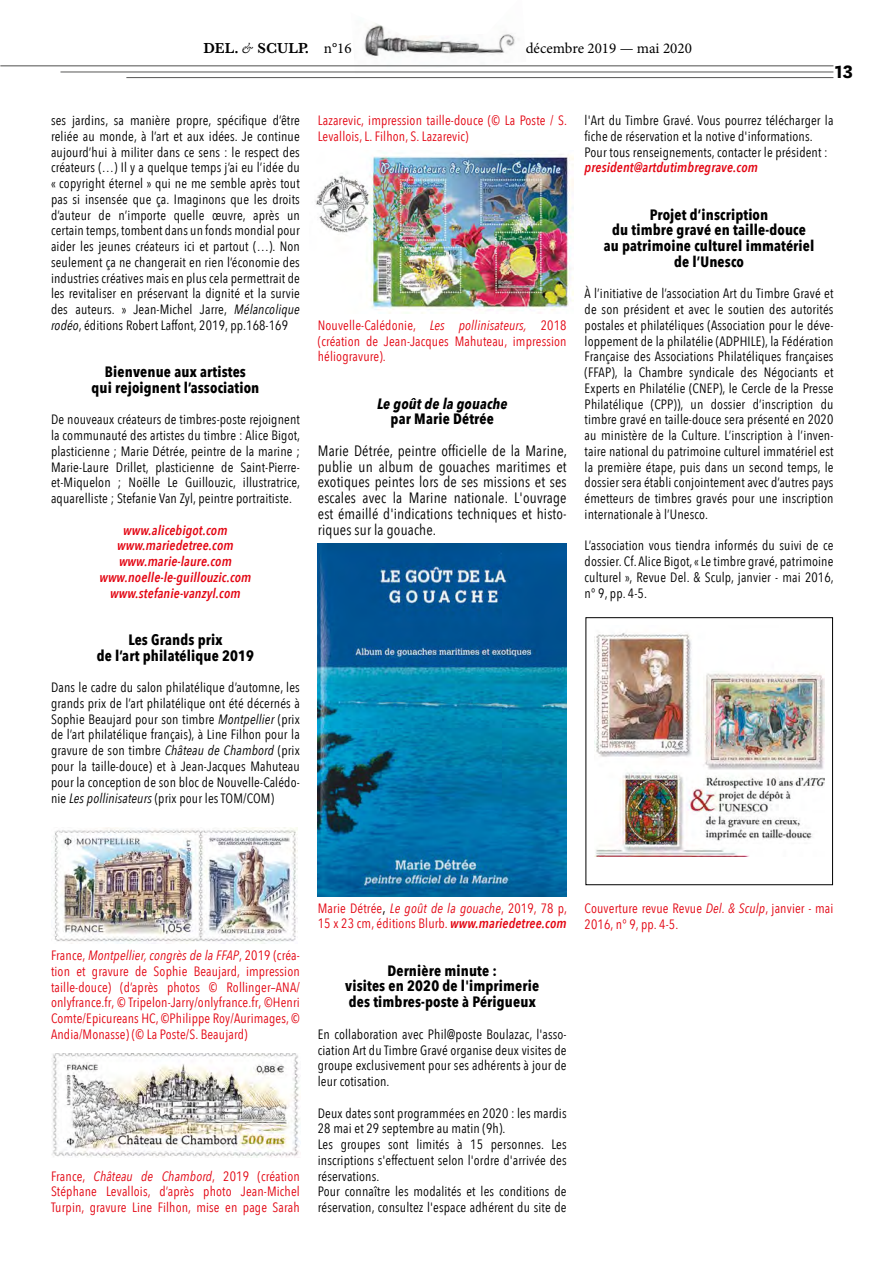
<style>
.page{position:relative;width:893px;height:1263px;background:#fff}
.page>*{position:absolute;margin:0;border:0;box-sizing:border-box;transform-origin:0 0}
.t1{font:700 21px "National";color:#000}
.t2{font:700 15px "Avenir Next Condensed";letter-spacing:.01em;color:#000}
.t3{font:15px/15.8px "Avenir Next Condensed";letter-spacing:.01em;color:#000;text-align:justify}
.t4{font:15px "Minion Pro";color:#000}
.t5{font:italic 700 15px "Avenir Next Condensed";letter-spacing:.01em;color:#000}
.t6{font:600 15px "Baskerville";color:#000}
.t7{font:13.5px/15.8px "Avenir Next Condensed";letter-spacing:.01em;color:#000;text-align:justify}
.t8{font:13.5px/15.8px "Avenir Next Condensed";letter-spacing:.01em;color:#e30613;text-align:justify}
.t9{font:italic 600 13.5px "Avenir Next Condensed";letter-spacing:.01em;color:#e30613}
.s1{font-family:"Adobe Garamond Pro";font-weight:400;font-style:italic;font-size:13.5px}
.s2{font-family:"Minion Pro";font-weight:400}
.s3{font-style:italic}
.s4{font-weight:600;font-style:italic;color:#e30613}
.s5{font-size:15px;color:#000}
.s6{font-weight:600;font-style:italic}
</style>
<div class="page">
<img style="left:350px;top:36px;width:176px;height:36px">
<svg style="left:366px;top:23px;width:146px;height:13px"></svg>
<hr style="left:0;top:65px;width:833px;height:1px;background:#575756">
<hr style="left:60px;top:72px;width:773px;height:1px;background:#575756">
<hr style="left:126px;top:77px;width:707px;height:1px;background:#575756">
<img style="left:51px;top:1053px;width:249px;height:105px">
<img style="left:51px;top:827px;width:247px;height:115px">
<img style="left:315px;top:153px;width:259px;height:161px">
<img style="left:318px;top:544px;width:249px;height:352px">
<img style="left:594px;top:633px;width:230px;height:223px">
<div style="left:585px;top:617px;width:248px;height:268px;border:1px solid #000"></div>
<p class="t6" style="left:203px;top:37px;width:150px">DEL. <span class="s1">&amp;</span> SCULP. <span class="s2">n°16</span></p>
<p class="t4" style="left:526px;top:38px;width:168px">décembre 2019 — mai 2020</p>
<p class="t1" style="left:835px;top:57px;width:19px">13</p>
<p class="t7" style="left:51px;top:112px;width:250px">ses jardins, sa manière propre, spécifique d’être reliée au monde, à l’art et aux idées. Je continue aujourd’hui à militer dans ce sens : le respect des créateurs (…) Il y a quelque temps j’ai eu l’idée du « copyright éternel » qui ne me semble après tout pas si insensée que ça. Imaginons que les droits d’auteur de n’importe quelle œuvre, après un certain temps, tombent dans un fonds mondial pour aider les jeunes créateurs ici et partout (…). Non seulement ça ne changerait en rien l’économie des industries créatives mais en plus cela permettrait de les revitaliser en préservant la dignité et la survie des auteurs. » Jean-Michel Jarre, <span class="s3">Mélancolique rodéo</span>, éditions Robert Laffont, 2019, pp.168-169</p>
<p class="t2" style="left:105px;top:363px;width:143px">Bienvenue aux artistes</p>
<p class="t2" style="left:91px;top:378px;width:169px">qui rejoignent l’association</p>
<p class="t7" style="left:51px;top:411px;width:251px">De nouveaux créateurs de timbres-poste rejoignent la communauté des artistes du timbre : Alice Bigot, plasticienne ; Marie Détrée, peintre de la marine ; Marie-Laure Drillet, plasticienne de Saint-Pierre&shy;et-Miquelon ; Noëlle Le Guillouzic, illustratrice, aquarelliste ; Stefanie Van Zyl, peintre portraitiste.</p>
<p class="t9" style="left:123px;top:522px;width:106px">www.alicebigot.com</p>
<p class="t9" style="left:117px;top:537px;width:118px">www.mariedetree.com</p>
<p class="t9" style="left:119px;top:553px;width:114px">www.marie-laure.com</p>
<p class="t9" style="left:99px;top:569px;width:153px">www.noelle-le-guillouzic.com</p>
<p class="t9" style="left:110px;top:585px;width:132px">www.stefanie-vanzyl.com</p>
<p class="t2" style="left:128px;top:630px;width:96px">Les Grands prix</p>
<p class="t2" style="left:97px;top:646px;width:159px">de l’art philatélique 2019</p>
<p class="t7" style="left:51px;top:679px;width:250px">Dans le cadre du salon philatélique d’automne, les grands prix de l’art philatélique ont été décernés à Sophie Beaujard pour son timbre <span class="s3">Montpellier</span> (prix de l’art philatélique français), à Line Filhon pour la gravure de son timbre <span class="s3">Château de Chambord</span> (prix pour la taille-douce) et à Jean-Jacques Mahuteau pour la conception de son bloc de Nouvelle-Calédo&shy;nie <span class="s3">Les pollinisateurs</span> (prix pour les TOM/COM)</p>
<p class="t8" style="left:318px;top:112px;width:251px">Lazarevic, impression taille-douce (© La Poste / S.<br>Levallois, L. Filhon, S. Lazarevic)</p>
<p class="t8" style="left:318px;top:317px;width:250px">Nouvelle-Calédonie, <span class="s3">Les pollinisateurs,</span> 2018 (création de Jean-Jacques Mahuteau, impression héliogravure).</p>
<p class="t5" style="left:377px;top:394px;width:132px">Le goût de la gouache</p>
<p class="t2" style="left:391px;top:410px;width:105px">par Marie Détrée</p>
<p class="t3" style="left:318px;top:442px;width:251px">Marie Détrée, peintre officielle de la Marine, publie un album de gouaches maritimes et exotiques peintes lors de ses missions et ses escales avec la Marine nationale. L'ouvrage est émaillé d'indications techniques et histo&shy;riques sur la gouache.</p>
<p class="t7" style="left:585px;top:112px;width:250px">l'Art du Timbre Gravé. Vous pourrez télécharger la fiche de réservation et la notive d'informations.</p>
<p class="t7" style="left:585px;top:143px;width:245px">Pour tous renseignements, contacter le président : <span class="s4">president@artdutimbregrave.com</span></p>
<p class="t2" style="left:650px;top:205px;width:120px">Projet d’inscription</p>
<p class="t2" style="left:612px;top:221px;width:195px">du timbre gravé en taille-douce</p>
<p class="t2" style="left:604px;top:237px;width:212px">au patrimoine culturel immatériel</p>
<p class="t2" style="left:674px;top:252px;width:71px">de l’Unesco</p>
<p class="t7" style="left:585px;top:285px;width:250px">À l’initiative de l’association Art du Timbre Gravé et de son président et avec le soutien des autorités postales et philatéliques (Association pour le déve&shy;loppement de la philatélie (ADPHILE), la Fédération Française des Associations Philatéliques françaises (FFAP), la Chambre syndicale des Négociants et Experts en Philatélie (CNEP), le Cercle de la Presse Philatélique (CPP)), un dossier d’inscription du timbre gravé en taille-douce sera présenté en 2020 au ministère de la Culture. L’inscription à l’inven&shy;taire national du patrimoine culturel immatériel est la première étape, puis dans un second temps, le dossier sera établi conjointement avec d’autres pays émetteurs de timbres gravés pour une inscription internationale à l’Unesco.</p>
<p class="t7" style="left:585px;top:537px;width:251px">L’association vous tiendra informés du suivi de ce dossier. Cf. Alice Bigot, « Le timbre gravé, patrimoine culturel », Revue Del. &amp; Sculp, janvier - mai 2016, n° 9, pp. 4-5.</p>
<p class="t8" style="left:51px;top:947px;width:250px">France, <span class="s3">Montpellier, congrès de la FFAP</span>, 2019 (créa&shy;tion et gravure de Sophie Beaujard, impression taille-douce) (d’après photos © Rollinger–ANA/ onlyfrance.fr, © Tripelon-Jarry/onlyfrance.fr, ©Henri Comte/Epicureans HC, ©Philippe Roy/Aurimages, © Andia/Monasse) (© La Poste/S. Beaujard)</p>
<p class="t8" style="left:51px;top:1167px;width:250px">France, <span class="s3">Château de Chambord</span>, 2019 (création Stéphane Levallois, d’après photo Jean-Michel Turpin, gravure Line Filhon, mise en page Sarah</p>
<p class="t8" style="left:318px;top:899px;width:251px">Marie Détrée<span class="s5">,</span> <span class="s3">Le goût de la gouache</span>, 2019, 78 p,<br>15 x 23 cm, éditions Blurb. <span class="s6">www.mariedetree.com</span></p>
<p class="t2" style="left:387px;top:961px;width:111px">Dernière minute :</p>
<p class="t2" style="left:345px;top:977px;width:195px">visites en 2020 de l'imprimerie</p>
<p class="t2" style="left:349px;top:993px;width:188px">des timbres-poste à Périgueux</p>
<p class="t7" style="left:318px;top:1025px;width:250px">En collaboration avec Phil@poste Boulazac, l'asso&shy;ciation Art du Timbre Gravé organise deux visites de groupe exclusivement pour ses adhérents à jour de leur cotisation.</p>
<p class="t7" style="left:318px;top:1104px;width:250px">Deux dates sont programmées en 2020 : les mardis<br>28 mai et 29 septembre au matin (9h).</p>
<p class="t7" style="left:318px;top:1136px;width:250px">Les groupes sont limités à 15 personnes. Les inscriptions s'effectuent selon l'ordre d'arrivée des réservations.</p>
<p class="t7" style="left:318px;top:1183px;width:250px">Pour connaître les modalités et les conditions de réservation, consultez l'espace adhérent du site de</p>
<p class="t8" style="left:585px;top:899px;width:250px">Couverture revue Revue <span class="s3">Del. &amp; Sculp</span>, janvier - mai<br>2016, n° 9, pp. 4-5.</p>
</div>
